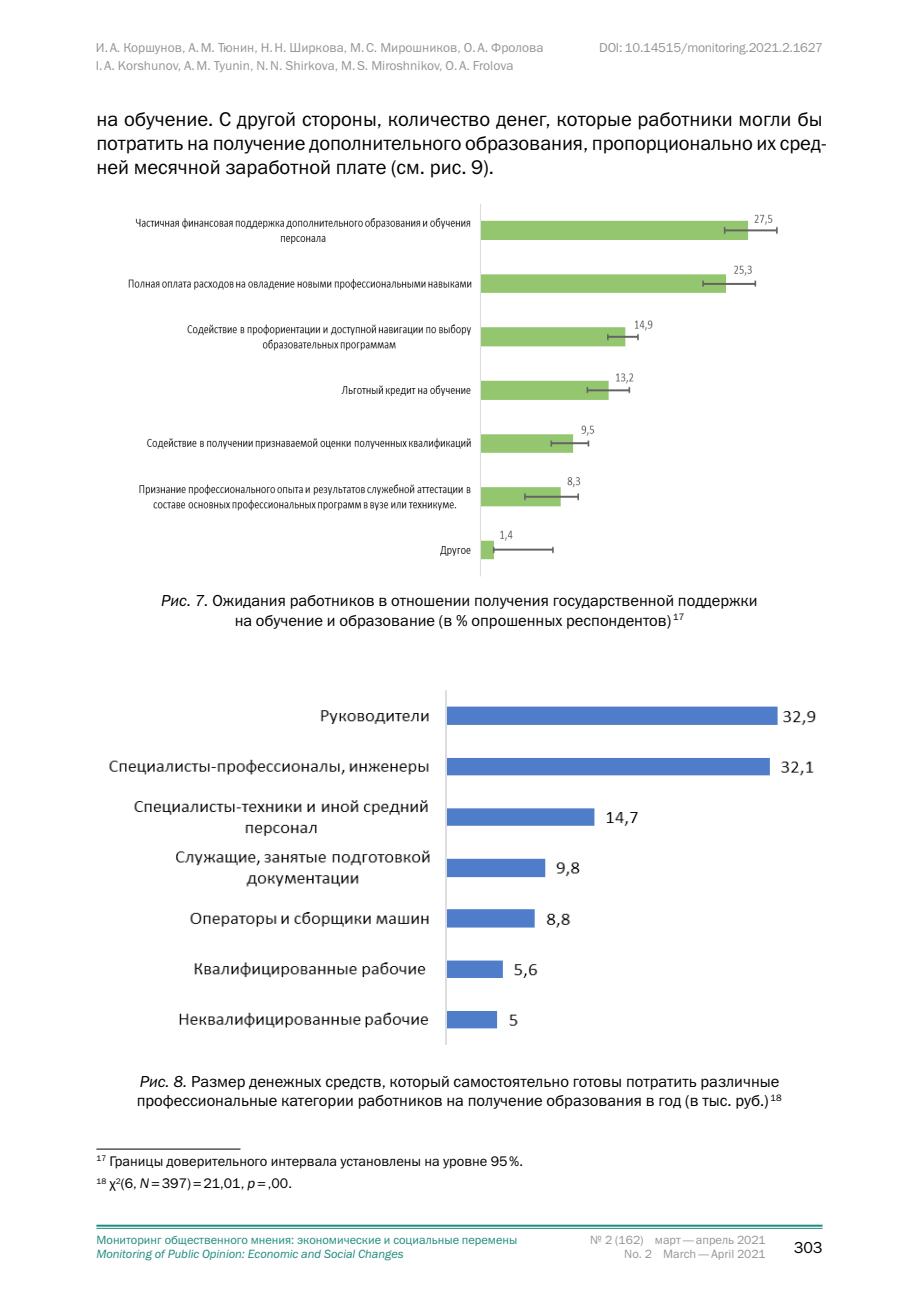
<style>
.page{position:relative;width:919px;height:1299px;background:#fff}
.page>*{position:absolute;margin:0;border:0;box-sizing:border-box;transform-origin:0 0}
.t1{font:20px/24px "Franklin Gothic ITC";color:#000}
.t2{font:16px/19.2px "Franklin Gothic ITC";color:#000;text-align:center}
.t3{font:14px/22.4px "Franklin Gothic ITC";color:#000}
.t4{font:13px "Franklin Gothic ITC";color:#959595}
.t5{font:13px "Franklin Gothic ITC";letter-spacing:-.02em;color:#959595}
.t6{font:12px "Franklin Gothic ITC";color:#208b7f}
.t7{font:italic 12px "Franklin Gothic ITC";color:#208b7f}
.t8{font:12px "Franklin Gothic ITC";color:#959595}
.s1{font-style:italic}
.s2{font-family:"Myriad Pro"}
</style>
<div class="page">
<hr style="left:96px;top:1224px;width:726px;height:2px;background:#208b7f">
<hr style="left:96px;top:1227px;width:726px;height:1px;background:#208b7f">
<img style="left:128px;top:203px;width:650px;height:374px">
<img style="left:109px;top:690px;width:707px;height:355px">
<hr style="left:96px;top:1148px;width:144px;height:1px;background:#000">
<p class="t4" style="left:96px;top:39px;width:449px">И.А. Коршунов, А.М. Тюнин, Н.Н. Ширкова, М.С. Мирошников, О.А. Фролова</p>
<p class="t5" style="left:599px;top:39px;width:225px">DOI: 10.14515/monitoring.2021.2.1627</p>
<p class="t4" style="left:96px;top:57px;width:419px">I.A. Korshunov, A.M. Tyunin, N.N. Shirkova, M.S. Miroshnikov, O.A. Frolova</p>
<p class="t1" style="left:96px;top:107px;width:732px">на обучение. С другой стороны, количество денег, которые работники могли бы потратить на получение дополнительного образования, пропорционально их сред&shy;ней месячной заработной плате (см. рис. 9).</p>
<p class="t2" style="left:161px;top:591px;width:598px"><span class="s1">Рис. 7.</span> Ожидания работников в отношении получения государственной поддержки на обучение и образование (в % опрошенных респондентов) <sup>17</sup></p>
<p class="t2" style="left:137px;top:1071px;width:646px;text-align:left"><span class="s1">Рис. 8.</span> Размер денежных средств, который самостоятельно готовы потратить различные профессиональные категории работников на получение образования в год (в тыс. руб.) <sup>18</sup></p>
<p class="t3" style="left:96px;top:1149px;width:428px"><sup>17</sup> Границы доверительного интервала установлены на уровне 95%.<br><sup>18</sup> <span class="s2">χ</span><sup>2</sup>(6, <span class="s1">N</span>=397)=21,01, <span class="s1">p</span>=,00.</p>
<p class="t6" style="left:96px;top:1232px;width:422px">Мониторинг общественного мнения: экономические и социальные перемены</p>
<p class="t8" style="left:590px;top:1232px;width:177px">№ 2 (162) март—апрель 2021</p>
<p class="t7" style="left:96px;top:1247px;width:309px">Monitoring of Public Opinion: Economic and Social Changes</p>
<p class="t8" style="left:624px;top:1246px;width:143px">No. 2 March—April 2021</p>
<p class="t2" style="left:793px;top:1237px;width:30px">303</p>
</div>
